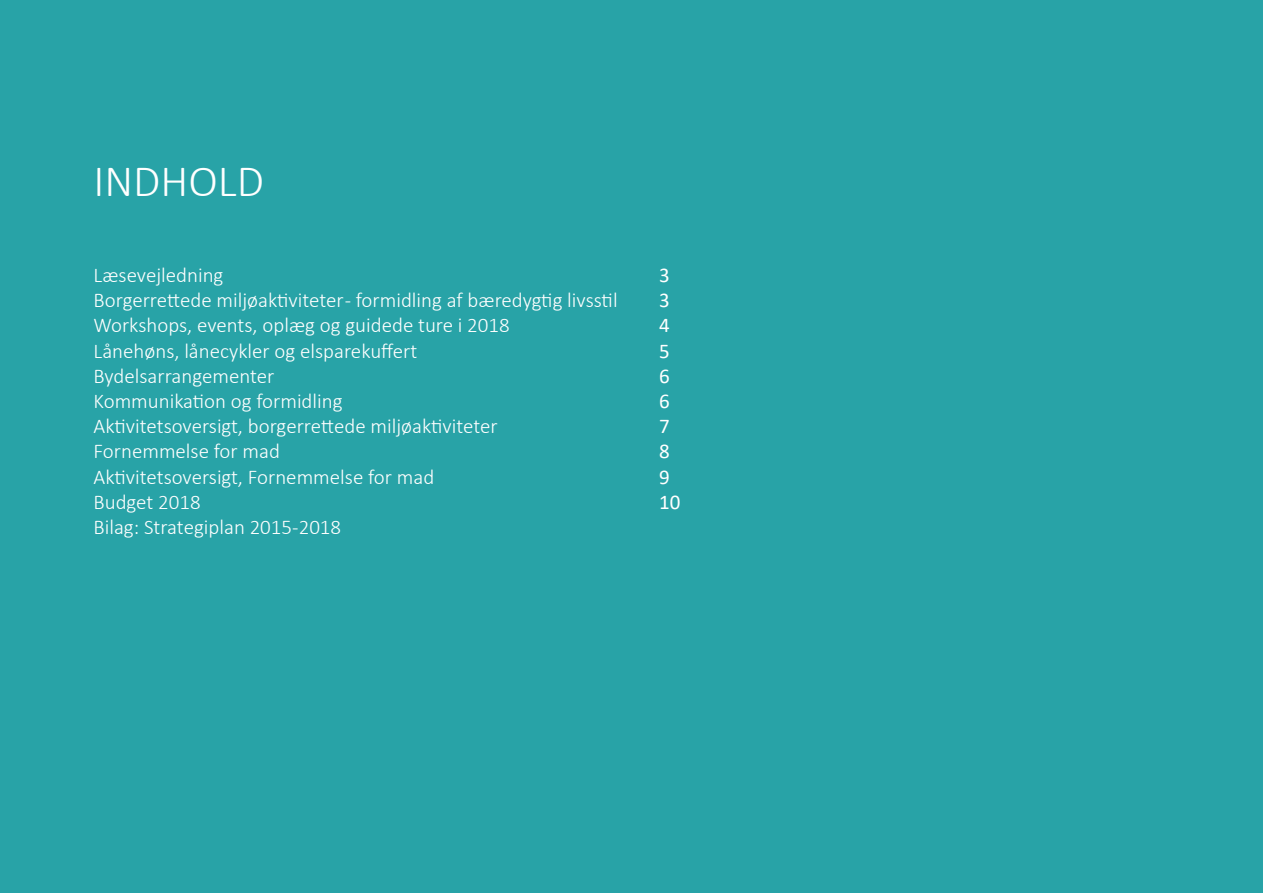
<style>
.page{position:relative;width:1263px;height:893px;background:#28a3a7}
.page>*{position:absolute;margin:0;border:0;box-sizing:border-box;transform-origin:0 0}
.t1{font:300 45px "Calibri";color:#fff}
.t2{font:300 21px/25.2px "Calibri";color:#fff}
.t3{font:21px/25.2px "Calibri";color:#fff}
</style>
<div class="page">
<h1 class="t1" style="left:94px;top:158px;width:172px">INDHOLD</h1>
<p class="t2" style="left:94px;top:262px;width:526px">Læsevejledning<br>Borgerrettede miljøaktiviteter - formidling af bæredygtig livsstil Workshops, events, oplæg og guidede ture i 2018<br>Lånehøns, lånecykler og elsparekuffert<br>Bydelsarrangementer<br>Kommunikation og formidling<br>Aktivitetsoversigt, borgerrettede miljøaktiviteter Fornemmelse for mad<br>Aktivitetsoversigt, Fornemmelse for mad<br>Budget 2018<br>Bilag: Strategiplan 2015-2018</p>
<p class="t3" style="left:659px;top:262px;width:23px">3<br>3<br>4<br>5<br>6<br>6<br>7<br>8<br>9<br>10</p>
</div>
